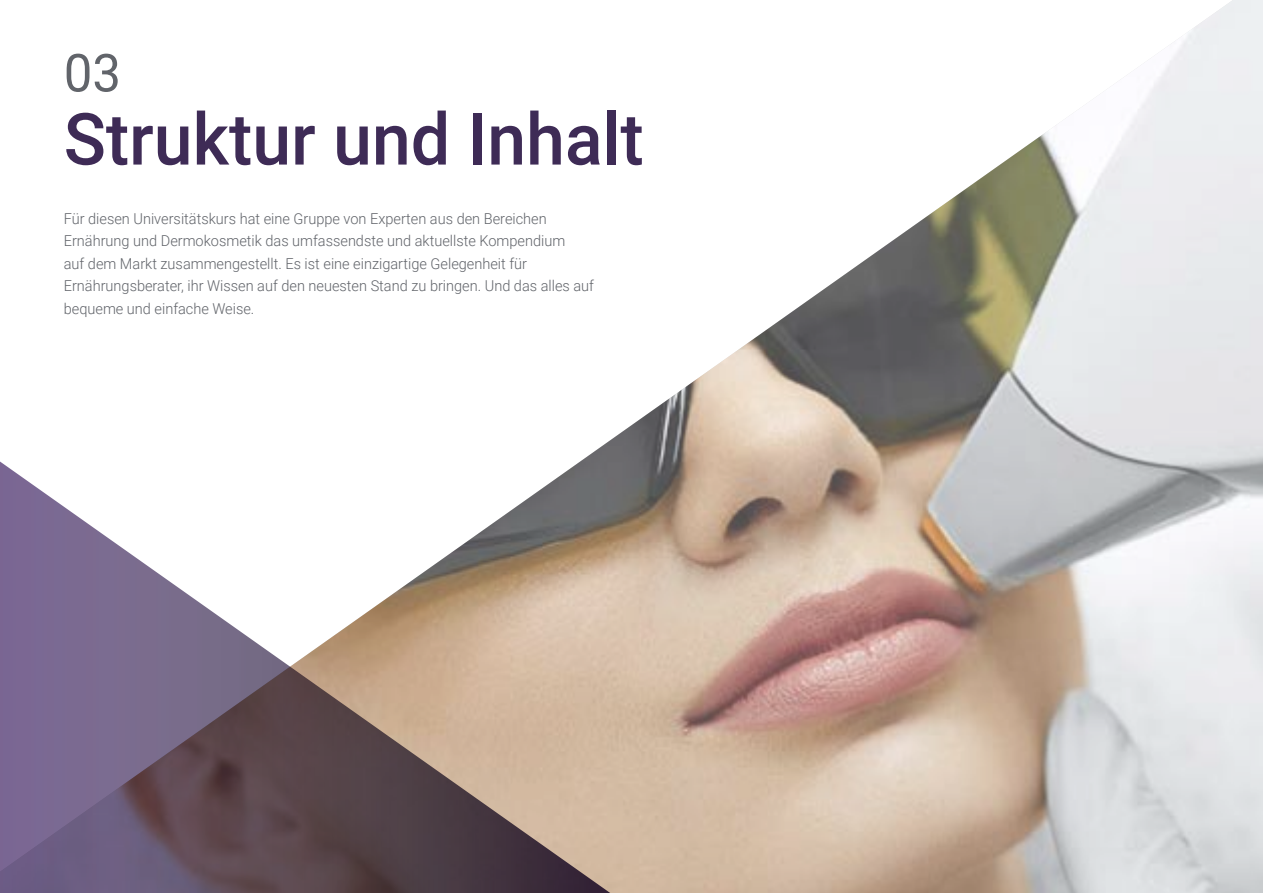
<style>
.page{position:relative;width:1263px;height:893px;background:#fff}
.page>*{position:absolute;margin:0;border:0;box-sizing:border-box;transform-origin:0 0}
.t1{font:500 72px "Roboto";color:#3e2b56}
.t2{font:52.5px "Roboto";color:#61646a}
.t3{font:300 15px/22.5px "Roboto";color:#61646a}
</style>
<div class="page">
<img style="left:602px;top:0;width:661px;height:893px">
<svg style="left:0;top:446px;width:640px;height:447px"></svg>
<h2 class="t2" style="left:64px;top:36px;width:59px">03</h2>
<h1 class="t1" style="left:64px;top:89px;width:581px">Struktur und Inhalt</h1>
<p class="t3" style="left:64px;top:207px;width:532px">Für diesen Universitätskurs hat eine Gruppe von Experten aus den Bereichen Ernährung und Dermokosmetik das umfassendste und aktuellste Kompendium<br>auf dem Markt zusammengestellt. Es ist eine einzigartige Gelegenheit für Ernährungsberater, ihr Wissen auf den neuesten Stand zu bringen. Und das alles auf bequeme und einfache Weise.</p>
</div>
